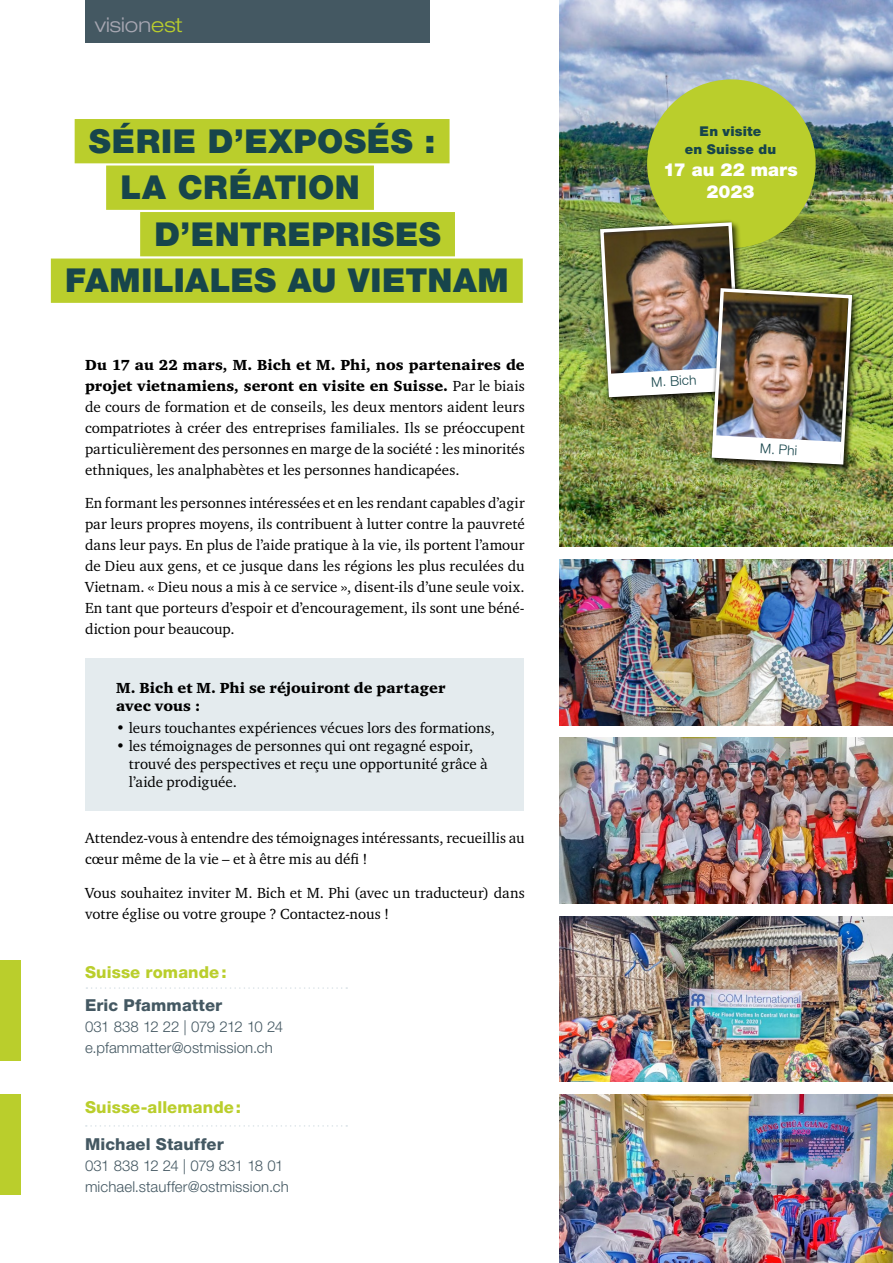
<style>
.page{position:relative;width:893px;height:1263px;background:#fff}
.page>*{position:absolute;margin:0;border:0;box-sizing:border-box;transform-origin:0 0}
.t1{font:900 33px/46.5px "Helvetica Neue LT Pro";letter-spacing:.02em;color:#17454b}
.t2{font:300 expanded 20.25px "Helvetica Neue LT Pro";color:#a7a7b2}
.t3{font:900 18px/22.5px "Helvetica Neue LT Pro";letter-spacing:.005em;color:#fff;text-align:center}
.t4{font:800 16.5px "Helvetica Neue LT Pro";letter-spacing:.005em;color:#bace2c}
.t5{font:800 16.5px "Helvetica Neue LT Pro";letter-spacing:.005em;color:#445862}
.t6{font:15px/21px "Charter ITC Std";letter-spacing:.005em;color:#000}
.t7{font:300 15px/21px "Helvetica Neue LT Pro";letter-spacing:.005em;color:#445862}
.t8{font:900 15px/18px "Charter ITC Std";letter-spacing:.005em;color:#000}
.t9{font:900 13.5px/18px "Helvetica Neue LT Pro";letter-spacing:.015em;color:#17454b;text-align:center}
.t10{font:300 13.5px "Helvetica Neue LT Pro";color:#17454b}
.s1{color:#bace2c}
.s2{font-weight:900}
</style>
<div class="page">
<svg style="left:86px;top:1125px;width:261px;height:2px"></svg>
<div style="left:86px;top:658px;width:438px;height:152px;background:#e4ebee"></div>
<div style="left:0;top:1094px;width:20px;height:101px;background:#bace2c"></div>
<div style="left:75px;top:119px;width:375px;height:44px;background:#bace2c"></div>
<div style="left:106px;top:166px;width:268px;height:44px;background:#bace2c"></div>
<div style="left:140px;top:212px;width:315px;height:44px;background:#bace2c"></div>
<div style="left:51px;top:259px;width:472px;height:44px;background:#bace2c"></div>
<img style="left:559px;top:916px;width:334px;height:166px">
<img style="left:559px;top:738px;width:334px;height:166px">
<img style="left:559px;top:559px;width:334px;height:166px">
<img style="left:559px;top:0;width:334px;height:546px">
<img style="left:559px;top:1095px;width:334px;height:168px">
<div style="left:647px;top:79px;width:169px;height:169px;background:#bace2c;border-radius:50%"></div>
<img style="left:704px;top:296px;width:167px;height:194px">
<div style="left:710px;top:287px;width:150px;height:186px;background:#000;opacity:.62"></div>
<img style="left:597px;top:219px;width:259px;height:249px">
<svg style="left:86px;top:987px;width:261px;height:2px"></svg>
<div style="left:0;top:960px;width:20px;height:100px;background:#bace2c"></div>
<div style="left:85px;top:0;width:344px;height:42px;background:#445862"></div>
<h2 class="t2" style="left:95px;top:12px;width:89px">vision<span class="s1">est</span></h2>
<h1 class="t1" style="left:120px;top:117px;width:317px;text-indent:-31px">SÉRIE D’EXPOSÉS :<br>LA CRÉATION</h1>
<h1 class="t1" style="left:65px;top:210px;width:445px;text-indent:89px">D’ENTREPRISES<br>FAMILIALES AU VIETNAM</h1>
<p class="t6" style="left:85px;top:354px;width:441px;text-align:justify"><span class="s2">Du 17 au 22 mars, M. Bich et M. Phi, nos partenaires de projet vietnamiens, seront en visite en Suisse.</span> Par le biais de cours de formation et de conseils, les deux mentors aident leurs compatriotes à créer des entreprises familiales. Ils se préoccupent particulièrement des personnes en marge de la société : les minorités ethniques, les analphabètes et les personnes handicapées.</p>
<p class="t6" style="left:85px;top:492px;width:441px;text-align:justify">En formant les personnes intéressées et en les rendant capables d’agir par leurs propres moyens, ils contribuent à lutter contre la pauvreté dans leur pays. En plus de l’aide pratique à la vie, ils portent l’amour de Dieu aux gens, et ce jusque dans les régions les plus reculées du Vietnam. « Dieu nous a mis à ce service », disent-ils d’une seule voix.<br>En tant que porteurs d’espoir et d’encouragement, ils sont une béné&shy;diction pour beaucoup.</p>
<p class="t8" style="left:116px;top:679px;width:331px">M. Bich et M. Phi se réjouiront de partager avec vous :</p>
<p class="t6" style="left:116px;top:717px;width:381px">• leurs touchantes expériences vécues lors des formations,</p>
<p class="t6" style="left:129px;top:737px;width:360px;line-height:18px;text-indent:-13px">• les témoignages de personnes qui ont regagné espoir, trouvé des perspectives et reçu une opportunité grâce à l’aide prodiguée.</p>
<p class="t6" style="left:85px;top:827px;width:441px">Attendez-vous à entendre des témoignages intéressants, recueillis au cœur même de la vie – et à être mis au défi !</p>
<p class="t6" style="left:85px;top:882px;width:441px">Vous souhaitez inviter M. Bich et M. Phi (avec un traducteur) dans votre église ou votre groupe ? Contactez-nous !</p>
<p class="t4" style="left:85px;top:963px;width:143px">Suisse romande:</p>
<p class="t5" style="left:85px;top:995px;width:139px">Eric Pfammatter</p>
<p class="t7" style="left:85px;top:1015px;width:199px">031 838 12 22 | 079 212 10 24 e.pfammatter@ostmission.ch</p>
<p class="t4" style="left:85px;top:1097px;width:158px">Suisse-allemande:</p>
<p class="t5" style="left:85px;top:1134px;width:140px">Michael Stauffer</p>
<p class="t7" style="left:85px;top:1154px;width:205px">031 838 12 24 | 079 831 18 01 michael.stauffer@ostmission.ch</p>
<p class="t9" style="left:685px;top:122px;width:93px">En visite<br>en Suisse du</p>
<p class="t3" style="left:663px;top:158px;width:136px">17 au 22 mars<br>2023</p>
<p class="t10" style="left:651px;top:374px;width:46px;rotate:-3deg">M. Bich</p>
<p class="t10" style="left:761px;top:440px;width:39px;rotate:3deg">M. Phi</p>
</div>
